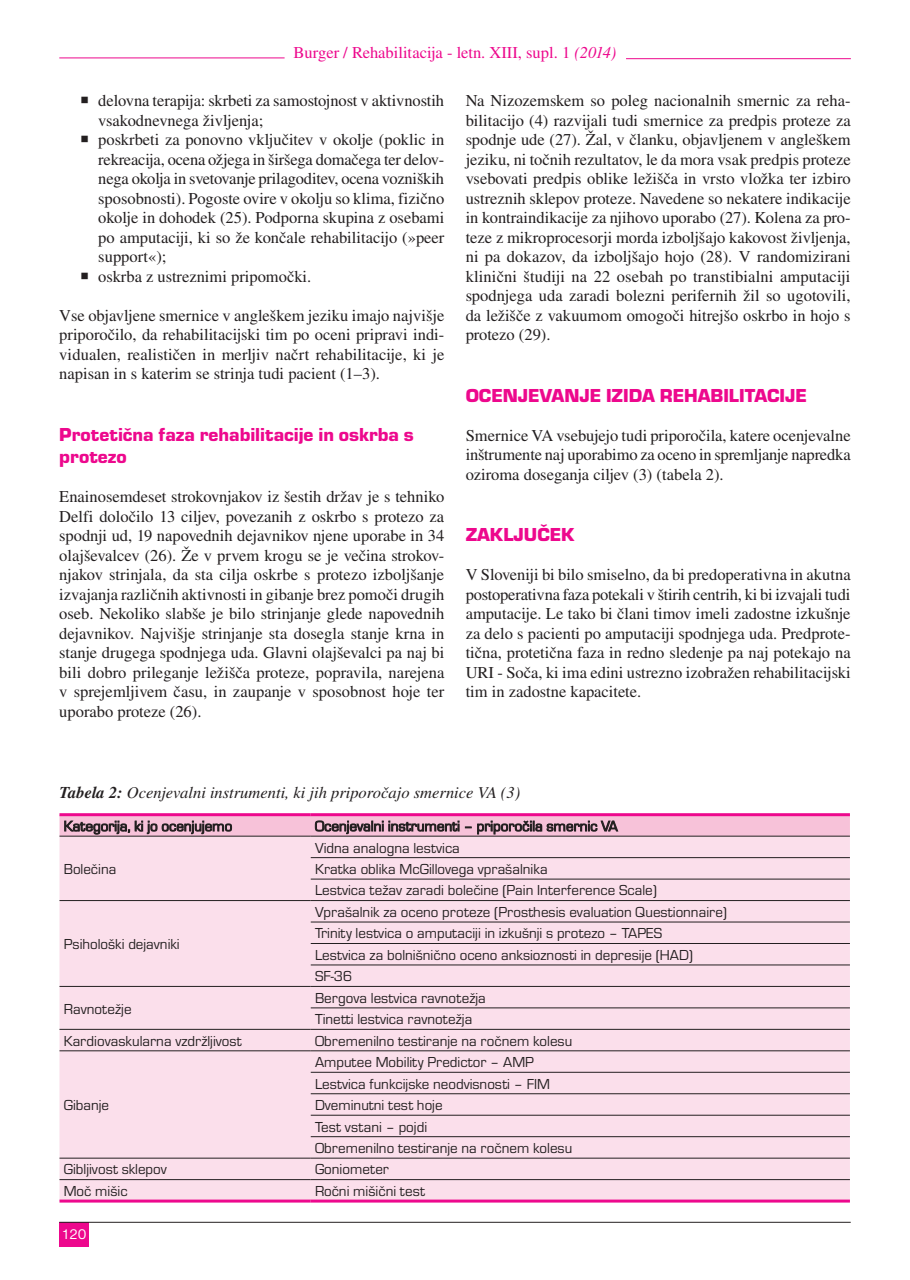
<style>
.page{position:relative;width:910px;height:1280px;background:#fff}
.page>*{position:absolute;margin:0;border:0;box-sizing:border-box;transform-origin:0 0}
.t1{font:19.5px/22.5px "Eurostile TEE Blac";color:#ed088d}
.t2{font:16.5px/19.5px "Nimbus Rom No 9 LEE";color:#231f20;text-align:justify}
.t3{font:italic 16.5px "Nimbus Rom No 9 LEE";color:#231f20}
.t4{font:16.5px "Nimbus Rom No 9 LEE";color:#ed088d}
.t5{font:15px/21.5px "Eurostile TEE";color:#231f20}
.t6{font:15px "Nimbus San DEE";color:#fff}
.s1{font-style:italic}
.s2{font-weight:500}
</style>
<div class="page">
<div style="left:59px;top:1221px;width:30px;height:25px;background:#ed088d"></div>
<hr style="left:59px;top:1221px;width:791px;height:1px;background:#231f20">
<div style="left:59px;top:836px;width:790px;height:363px;background:#fbdfeb"></div>
<hr style="left:311px;top:857px;width:538px;height:1px;background:#231f20">
<hr style="left:311px;top:878px;width:538px;height:1px;background:#231f20">
<hr style="left:59px;top:900px;width:252px;height:1px;background:#231f20">
<hr style="left:311px;top:900px;width:538px;height:1px;background:#231f20">
<hr style="left:311px;top:921px;width:538px;height:1px;background:#231f20">
<hr style="left:311px;top:943px;width:538px;height:1px;background:#231f20">
<hr style="left:311px;top:964px;width:538px;height:1px;background:#231f20">
<hr style="left:59px;top:986px;width:252px;height:1px;background:#231f20">
<hr style="left:311px;top:986px;width:538px;height:1px;background:#231f20">
<hr style="left:311px;top:1007px;width:538px;height:1px;background:#231f20">
<hr style="left:59px;top:1028px;width:252px;height:1px;background:#231f20">
<hr style="left:311px;top:1028px;width:538px;height:1px;background:#231f20">
<hr style="left:59px;top:1050px;width:252px;height:1px;background:#231f20">
<hr style="left:311px;top:1050px;width:538px;height:1px;background:#231f20">
<hr style="left:311px;top:1071px;width:538px;height:1px;background:#231f20">
<hr style="left:311px;top:1093px;width:538px;height:1px;background:#231f20">
<hr style="left:311px;top:1114px;width:538px;height:1px;background:#231f20">
<hr style="left:311px;top:1136px;width:538px;height:1px;background:#231f20">
<hr style="left:59px;top:1157px;width:252px;height:1px;background:#231f20">
<hr style="left:311px;top:1157px;width:538px;height:1px;background:#231f20">
<hr style="left:59px;top:813px;width:252px;height:3px;background:#ed088d">
<hr style="left:311px;top:813px;width:538px;height:3px;background:#ed088d">
<hr style="left:59px;top:1179px;width:252px;height:1px;background:#231f20">
<hr style="left:311px;top:1179px;width:538px;height:1px;background:#231f20">
<hr style="left:59px;top:1199px;width:252px;height:3px;background:#ed088d">
<hr style="left:311px;top:1199px;width:538px;height:3px;background:#ed088d">
<svg style="left:59px;top:814px;width:790px;height:22px;background:#d495b4"></svg>
<hr style="left:59px;top:57px;width:225px;height:1px;background:#ed088d">
<hr style="left:626px;top:58px;width:224px;height:1px;background:#ed088d">
<p class="t4" style="left:293px;top:43px;width:324px">Burger / Rehabilitacija - letn. XIII, supl. 1 <span class="s1">(2014)</span></p>
<p class="t2" style="left:98px;top:91px;width:347px;text-indent:-18px">○ delovna terapija: skrbeti za samostojnost v aktivnostih vsakodnevnega življenja;</p>
<p class="t2" style="left:98px;top:130px;width:347px;text-indent:-18px">○ poskrbeti za ponovno vključitev v okolje (poklic in rekreacija, ocena ožjega in širšega domačega ter delov&shy;nega okolja in svetovanje prilagoditev, ocena vozniških sposobnosti). Pogoste ovire v okolju so klima, fizično okolje in dohodek (25). Podporna skupina z osebami po amputaciji, ki so že končale rehabilitacijo (»peer support«);</p>
<p class="t2" style="left:80px;top:266px;width:232px">○ oskrba z ustreznimi pripomočki.</p>
<p class="t2" style="left:59px;top:305px;width:387px">Vse objavljene smernice v angleškem jeziku imajo najvišje priporočilo, da rehabilitacijski tim po oceni pripravi indi&shy;vidualen, realističen in merljiv načrt rehabilitacije, ki je napisan in s katerim se strinja tudi pacient (1–3).</p>
<p class="t1" style="left:59px;top:423px;width:356px">Protetična faza rehabilitacije in oskrba s protezo</p>
<p class="t2" style="left:59px;top:487px;width:387px">Enainosemdeset strokovnjakov iz šestih držav je s tehniko Delfi določilo 13 ciljev, povezanih z oskrbo s protezo za spodnji ud, 19 napovednih dejavnikov njene uporabe in 34 olajševalcev (26). Že v prvem krogu se je večina strokov&shy;njakov strinjala, da sta cilja oskrbe s protezo izboljšanje izvajanja različnih aktivnosti in gibanje brez pomoči drugih oseb. Nekoliko slabše je bilo strinjanje glede napovednih dejavnikov. Najvišje strinjanje sta dosegla stanje krna in stanje drugega spodnjega uda. Glavni olajševalci pa naj bi bili dobro prileganje ležišča proteze, popravila, narejena v sprejemljivem času, in zaupanje v sposobnost hoje ter uporabo proteze (26).</p>
<p class="t2" style="left:465px;top:91px;width:386px">Na Nizozemskem so poleg nacionalnih smernic za reha&shy;bilitacijo (4) razvijali tudi smernice za predpis proteze za spodnje ude (27). Žal, v članku, objavljenem v angleškem jeziku, ni točnih rezultatov, le da mora vsak predpis proteze vsebovati predpis oblike ležišča in vrsto vložka ter izbiro ustreznih sklepov proteze. Navedene so nekatere indikacije in kontraindikacije za njihovo uporabo (27). Kolena za pro&shy;teze z mikroprocesorji morda izboljšajo kakovost življenja, ni pa dokazov, da izboljšajo hojo (28). V randomizirani klinični študiji na 22 osebah po transtibialni amputaciji spodnjega uda zaradi bolezni perifernih žil so ugotovili, da ležišče z vakuumom omogoči hitrejšo oskrbo in hojo s protezo (29).</p>
<p class="t1" style="left:465px;top:384px;width:27px">Ocenjevanje</p>
<p class="t1" style="left:606px;top:384px;width:11px">izida</p>
<p class="t1" style="left:659px;top:384px;width:12px">rehabilitacije</p>
<p class="t2" style="left:465px;top:425px;width:386px">Smernice VA vsebujejo tudi priporočila, katere ocenjevalne inštrumente naj uporabimo za oceno in spremljanje napredka oziroma doseganja ciljev (3) (tabela 2).</p>
<p class="t1" style="left:465px;top:524px;width:25px">Zaključek</p>
<p class="t2" style="left:465px;top:565px;width:386px">V Sloveniji bi bilo smiselno, da bi predoperativna in akutna postoperativna faza potekali v štirih centrih, ki bi izvajali tudi amputacije. Le tako bi člani timov imeli zadostne izkušnje za delo s pacienti po amputaciji spodnjega uda. Predprote&shy;tična, protetična faza in redno sledenje pa naj potekajo na URI - Soča, ki ima edini ustrezno izobražen rehabilitacijski tim in zadostne kapacitete.</p>
<p class="t3" style="left:59px;top:783px;width:462px"><span class="s2">Tabela 2:</span> Ocenjevalni instrumenti, ki jih priporočajo smernice VA (3)</p>
<p class="t5" style="left:64px;top:858px;width:54px">Bolečina</p>
<p class="t5" style="left:64px;top:933px;width:117px">Psihološki dejavniki</p>
<p class="t5" style="left:315px;top:837px;width:343px">Vidna analogna lestvica<br>Kratka oblika McGillovega vprašalnika<br>Lestvica težav zaradi bolečine (Pain Interference Scale)</p>
<p class="t5" style="left:315px;top:901px;width:413px">Vprašalnik za oceno proteze (Prosthesis evaluation Questionnaire)<br>Trinity lestvica o amputaciji in izkušnji s protezo – TAPES<br>Lestvica za bolnišnično oceno anksioznosti in depresije (HAD)<br>SF-36</p>
<p class="t5" style="left:64px;top:998px;width:69px">Ravnotežje</p>
<p class="t5" style="left:315px;top:987px;width:172px">Bergova lestvica ravnotežja<br>Tinetti lestvica ravnotežja</p>
<p class="t5" style="left:64px;top:1030px;width:180px">Kardiovaskularna vzdržljivost</p>
<p class="t5" style="left:315px;top:1030px;width:259px">Obremenilno testiranje na ročnem kolesu</p>
<p class="t5" style="left:64px;top:1094px;width:47px">Gibanje</p>
<p class="t5" style="left:315px;top:1051px;width:259px">Amputee Mobility Predictor – AMP<br>Lestvica funkcijske neodvisnosti – FIM<br>Dveminutni test hoje<br>Test vstani – pojdi<br>Obremenilno testiranje na ročnem kolesu</p>
<p class="t5" style="left:64px;top:1159px;width:105px">Gibljivost sklepov</p>
<p class="t5" style="left:315px;top:1159px;width:75px">Goniometer</p>
<p class="t5" style="left:64px;top:1180px;width:65px">Moč mišic</p>
<p class="t5" style="left:315px;top:1180px;width:111px">Ročni mišični test</p>
<p class="t6" style="left:62px;top:1225px;width:26px">120</p>
</div>
